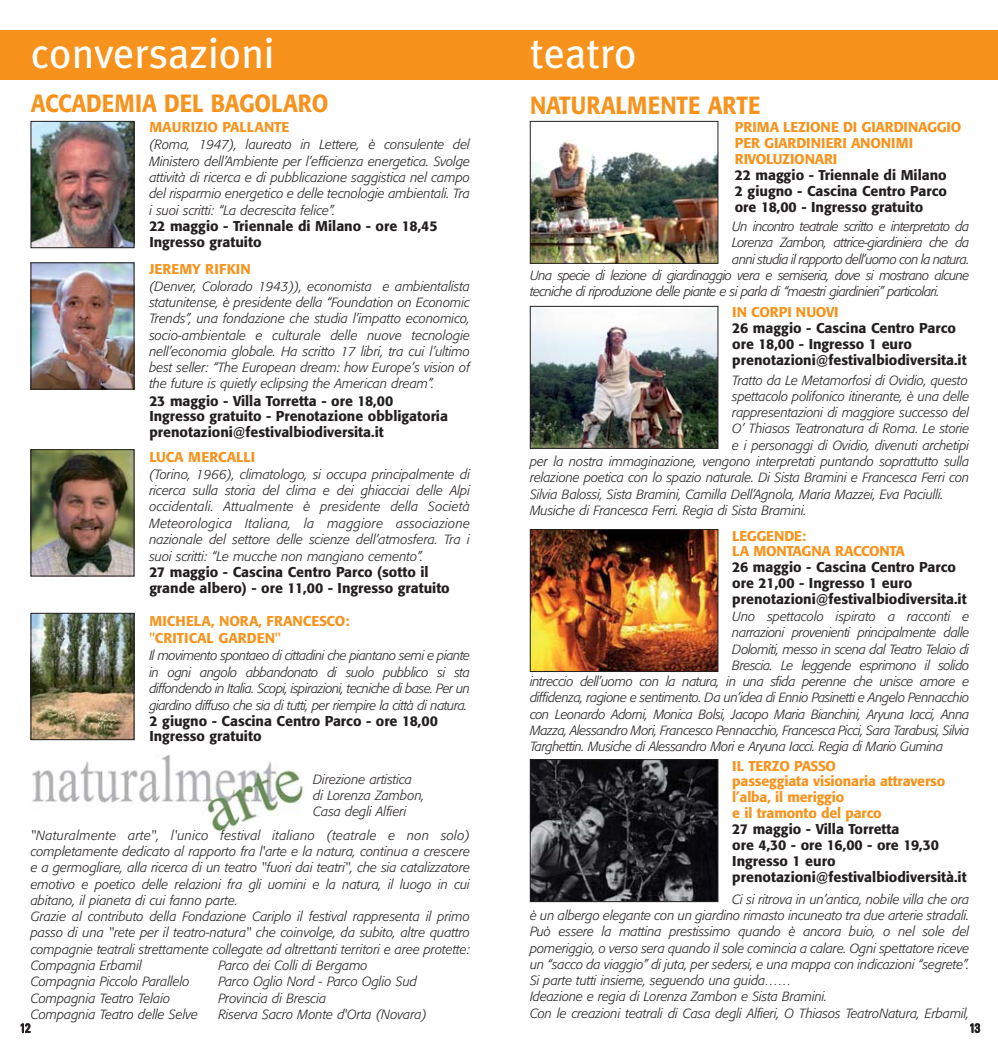
<style>
.page{position:relative;width:998px;height:1047px;background:#fff}
.page>*{position:absolute;margin:0;border:0;box-sizing:border-box;transform-origin:0 0}
.t1{font:42.2px "Meta Plus";color:#fff}
.t2{font:500 24.6px "Formata";color:#f7931d;scale:.9 1}
.t3{font:500 14px/15.8px "Formata";color:#231f20}
.t4{font:500 14px/15.8px "Formata";letter-spacing:-.01em;color:#f7931d}
.t5{font:500 14px "Formata";letter-spacing:.02em;color:#f7931d}
.t6{font:italic 300 13.2px/16.2px "Formata";letter-spacing:-.005em;color:#231f20;text-align:justify}
.t7{font:italic 300 13.2px "Formata";letter-spacing:-.025em;color:#231f20}
.t8{font:italic 300 13.2px "Formata";letter-spacing:-.035em;color:#231f20}
.t9{font:condensed 12.4px "Univers";color:#231f20}
</style>
<div class="page">
<img style="left:0;top:30px;width:997px;height:873px">
<h1 class="t1" style="left:31px;top:35px;width:245px">conversazioni</h1>
<h2 class="t2" style="left:31px;top:93px;width:332px">ACCADEMIA DEL BAGOLARO</h2>
<p class="t4" style="left:149px;top:121px;width:142px">MAURIZIO PALLANTE</p>
<p class="t6" style="left:149px;top:137px;width:322px">(Roma, 1947), laureato in Lettere, è consulente del Ministero dell’Ambiente per l’efficienza energetica. Svolge attività di ricerca e di pubblicazione saggistica nel campo del risparmio energetico e delle tecnologie ambientali. Tra i suoi scritti: “La decrescita felice”.</p>
<p class="t3" style="left:149px;top:219px;width:290px">22 maggio - Triennale di Milano - ore 18,45<br>Ingresso gratuito</p>
<p class="t5" style="left:149px;top:262px;width:103px">JEREMY RIFKIN</p>
<p class="t6" style="left:149px;top:279px;width:322px">(Denver, Colorado 1943)), economista e ambientalista statunitense, è presidente della “Foundation on Economic Trends”, una fondazione che studia l’impatto economico, socio-ambientale e culturale delle nuove tecnologie nell’economia globale. Ha scritto 17 libri, tra cui l’ultimo best seller: “The European dream: how Europe’s vision of the future is quietly eclipsing the American dream”.</p>
<p class="t3" style="left:149px;top:394px;width:300px">23 maggio - Villa Torretta - ore 18,00<br>Ingresso gratuito - Prenotazione obbligatoria prenotazioni@festivalbiodiversita.it</p>
<p class="t4" style="left:149px;top:450px;width:107px">LUCA MERCALLI</p>
<p class="t6" style="left:149px;top:467px;width:322px">(Torino, 1966), climatologo, si occupa principalmente di ricerca sulla storia del clima e dei ghiacciai delle Alpi occidentali. Attualmente è presidente della Società Meteorologica Italiana, la maggiore associazione nazionale del settore delle scienze dell’atmosfera. Tra i suoi scritti: “Le mucche non mangiano cemento”.</p>
<p class="t3" style="left:149px;top:565px;width:302px">27 maggio - Cascina Centro Parco (sotto il grande albero) - ore 11,00 - Ingresso gratuito</p>
<p class="t4" style="left:149px;top:613px;width:202px;line-height:17.8px">MICHELA, NORA, FRANCESCO: "CRITICAL GARDEN"</p>
<p class="t6" style="left:149px;top:648px;width:322px">Il movimento spontaeo di cittadini che piantano semi e piante in ogni angolo abbandonato di suolo pubblico si sta diffondendo in Italia. Scopi, ispirazioni, tecniche di base. Per un giardino diffuso che sia di tutti, per riempire la città di natura.</p>
<p class="t3" style="left:149px;top:714px;width:290px">2 giugno - Cascina Centro Parco - ore 18,00<br>Ingresso gratuito</p>
<p class="t6" style="left:313px;top:772px;width:113px;text-align:left">Direzione artistica di Lorenza Zambon,<br>Casa degli Alfieri</p>
<p class="t6" style="left:31px;top:827px;width:441px;text-align:left">"Naturalmente arte", l'unico festival italiano (teatrale e non solo) completamente dedicato al rapporto fra l'arte e la natura, continua a crescere e a germogliare, alla ricerca di un teatro "fuori dai teatri", che sia catalizzatore emotivo e poetico delle relazioni fra gli uomini e la natura, il luogo in cui abitano, il pianeta di cui fanno parte.<br>Grazie al contributo della Fondazione Cariplo il festival rappresenta il primo passo di una "rete per il teatro-natura" che coinvolge, da subito, altre quattro compagnie teatrali strettamente collegate ad altrettanti territori e aree protette:<br>Compagnia Erbamil</p>
<p class="t6" style="left:218px;top:958px;width:151px">Parco dei Colli di Bergamo</p>
<p class="t6" style="left:31px;top:974px;width:160px">Compagnia Piccolo Parallelo</p>
<p class="t6" style="left:218px;top:974px;width:200px">Parco Oglio Nord - Parco Oglio Sud</p>
<p class="t6" style="left:31px;top:990px;width:141px">Compagnia Teatro Telaio</p>
<p class="t6" style="left:218px;top:990px;width:109px">Provincia di Brescia</p>
<p class="t6" style="left:31px;top:1007px;width:169px">Compagnia Teatro delle Selve</p>
<p class="t6" style="left:218px;top:1007px;width:210px">Riserva Sacro Monte d'Orta (Novara)</p>
<p class="t9" style="left:20px;top:1023px;width:12px">12</p>
<h1 class="t1" style="left:530px;top:35px;width:108px">teatro</h1>
<h2 class="t2" style="left:530px;top:94px;width:257px">NATURALMENTE ARTE</h2>
<p class="t4" style="left:734px;top:121px;width:228px">PRIMA LEZIONE DI GIARDINAGGIO<br>PER GIARDINIERI ANONIMI<br>RIVOLUZIONARI</p>
<p class="t3" style="left:734px;top:168px;width:213px;text-align:justify">22 maggio - Triennale di Milano 2 giugno - Cascina Centro Parco ore 18,00 - Ingresso gratuito</p>
<p class="t8" style="left:732px;top:220px;width:238px">Un incontro teatrale scritto e interpretato da</p>
<p class="t8" style="left:732px;top:237px;width:238px">Lorenza Zambon, attrice-giardiniera che da</p>
<p class="t8" style="left:732px;top:253px;width:238px">anni studia il rapporto dell’uomo con la natura.</p>
<p class="t8" style="left:530px;top:269px;width:441px">Una specie di lezione di giardinaggio vera e semiseria, dove si mostrano alcune</p>
<p class="t8" style="left:530px;top:285px;width:411px">tecniche di riproduzione delle piante e si parla di “maestri giardinieri” particolari.</p>
<p class="t4" style="left:732px;top:305px;width:108px">IN CORPI NUOVI</p>
<p class="t3" style="left:732px;top:321px;width:236px">26 maggio - Cascina Centro Parco ore 18,00 - Ingresso 1 euro prenotazioni@festivalbiodiversita.it</p>
<p class="t6" style="left:732px;top:373px;width:237px">Tratto da Le Metamorfosi di Ovidio, questo</p>
<p class="t6" style="left:732px;top:389px;width:238px">spettacolo polifonico itinerante, è una delle</p>
<p class="t6" style="left:732px;top:405px;width:238px">rappresentazioni di maggiore successo del</p>
<p class="t6" style="left:732px;top:421px;width:238px">O’ Thiasos Teatronatura di Roma. Le storie</p>
<p class="t6" style="left:732px;top:438px;width:238px">e i personaggi di Ovidio, divenuti archetipi</p>
<p class="t6" style="left:530px;top:454px;width:440px">per la nostra immaginazione, vengono interpretati puntando soprattutto sulla</p>
<p class="t6" style="left:530px;top:470px;width:441px">relazione poetica con lo spazio naturale. Di Sista Bramini e Francesca Ferri con</p>
<p class="t6" style="left:530px;top:486px;width:415px">Silvia Balossi, Sista Bramini, Camilla Dell’Agnola, Maria Mazzei, Eva Paciulli.</p>
<p class="t6" style="left:530px;top:503px;width:278px">Musiche di Francesca Ferri. Regia di Sista Bramini.</p>
<p class="t4" style="left:732px;top:529px;width:174px">LEGGENDE:<br>LA MONTAGNA RACCONTA</p>
<p class="t3" style="left:732px;top:560px;width:236px">26 maggio - Cascina Centro Parco ore 21,00 - Ingresso 1 euro prenotazioni@festivalbiodiversita.it</p>
<p class="t6" style="left:732px;top:609px;width:238px">Uno spettacolo ispirato a racconti e</p>
<p class="t7" style="left:732px;top:626px;width:238px">narrazioni provenienti principalmente dalle</p>
<p class="t7" style="left:732px;top:643px;width:238px">Dolomiti, messo in scena dal Teatro Telaio di</p>
<p class="t7" style="left:732px;top:659px;width:238px">Brescia. Le leggende esprimono il solido</p>
<p class="t7" style="left:530px;top:675px;width:441px">intreccio dell’uomo con la natura, in una sfida perenne che unisce amore e</p>
<p class="t7" style="left:530px;top:692px;width:441px">diffidenza, ragione e sentimento. Da un’idea di Ennio Pasinetti e Angelo Pennacchio</p>
<p class="t7" style="left:530px;top:708px;width:441px">con Leonardo Adorni, Monica Bolsi, Jacopo Maria Bianchini, Aryuna Iacci, Anna</p>
<p class="t7" style="left:530px;top:724px;width:441px">Mazza, Alessandro Mori, Francesco Pennacchio, Francesca Picci, Sara Tarabusi, Silvia</p>
<p class="t7" style="left:530px;top:740px;width:414px">Targhettin. Musiche di Alessandro Mori e Aryuna Iacci. Regia di Mario Gumina</p>
<p class="t4" style="left:732px;top:758px;width:214px">IL TERZO PASSO<br>passeggiata visionaria attraverso l’alba, il meriggio<br>e il tramonto del parco</p>
<p class="t3" style="left:732px;top:822px;width:236px">27 maggio - Villa Torretta<br>ore 4,30 - ore 16,00 - ore 19,30<br>Ingresso 1 euro prenotazioni@festivalbiodiversità.it</p>
<p class="t6" style="left:530px;top:891px;width:440px;text-align:left;text-indent:202px">Ci si ritrova in un’antica, nobile villa che ora è un albergo elegante con un giardino rimasto incuneato tra due arterie stradali.<br>Può essere la mattina prestissimo quando è ancora buio, o nel sole del pomeriggio, o verso sera quando il sole comincia a calare. Ogni spettatore riceve un “sacco da viaggio” di juta, per sedersi, e una mappa con indicazioni “segrete”.<br>Si parte tutti insieme, seguendo una guida……<br>Ideazione e regia di Lorenza Zambon e Sista Bramini.<br>Con le creazioni teatrali di Casa degli Alfieri, O Thiasos TeatroNatura, Erbamil,</p>
<p class="t9" style="left:969px;top:1023px;width:12px">13</p>
</div>
